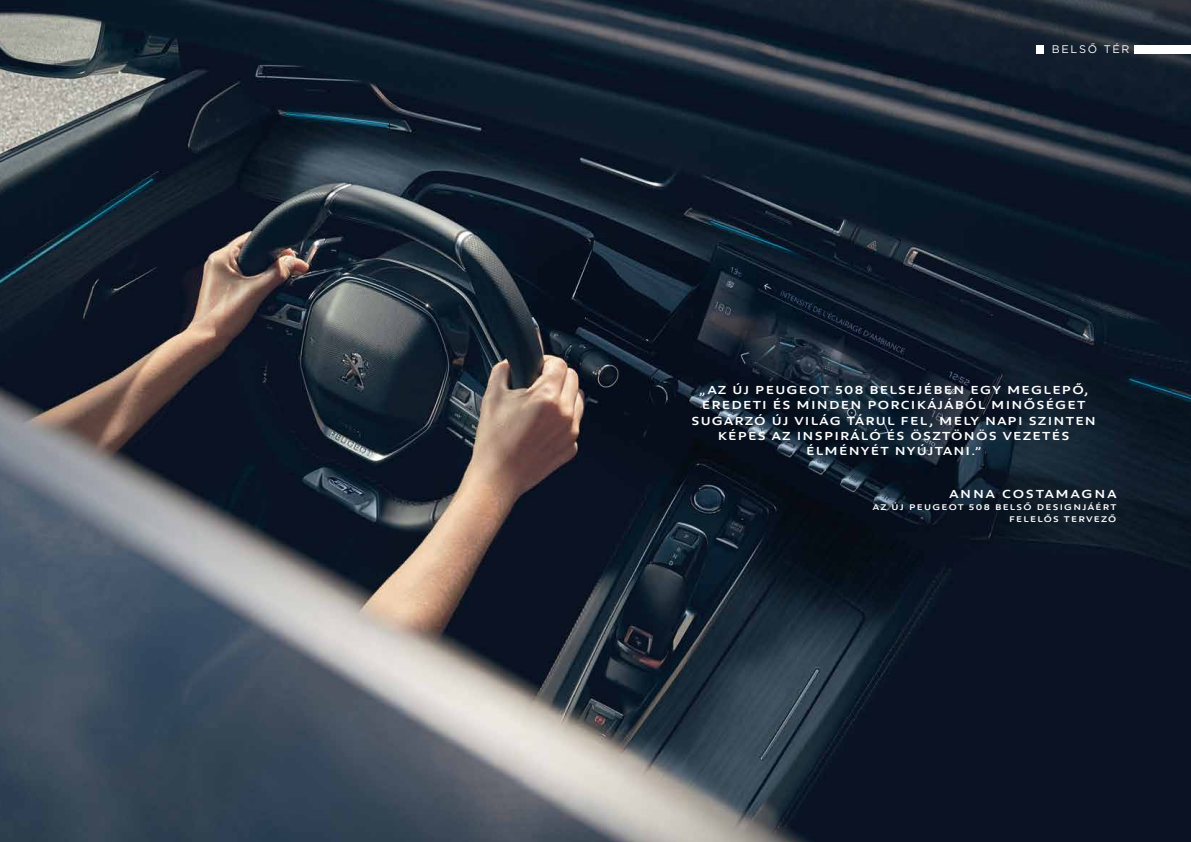
<style>
.page{position:relative;width:1191px;height:842px;background:#fff}
.page>*{position:absolute;margin:0;border:0;box-sizing:border-box;transform-origin:0 0}
.t1{font:500 12px/15.3px "Peugeot Expanded";letter-spacing:.1em;color:#fff;text-align:center}
.t2{font:500 12px "Peugeot Expanded";letter-spacing:.15em;color:#fff}
.t3{font:11px "Gotham";letter-spacing:.15em;color:#fff}
.t4{font:500 8.5px/12px "Peugeot Expanded";letter-spacing:.15em;color:#fff;text-align:right}
</style>
<div class="page">
<img style="left:0;top:0;width:1191px;height:842px">
<div style="left:1134px;top:45px;width:57px;height:9px;background:#fff"></div>
<div style="left:1036px;top:45px;width:7px;height:9px;background:#fff"></div>
<p class="t3" style="left:1052px;top:43px;width:79px">BELSŐ TÉR</p>
<p class="t1" style="left:691px;top:382px;width:406px">„AZ ÚJ PEUGEOT 508 BELSEJÉBEN EGY MEGLEPŐ, EREDETI ÉS MINDEN PORCIKÁJÁBÓL MINŐSÉGET SUGÁRZÓ ÚJ VILÁG TÁRUL FEL, MELY NAPI SZINTEN KÉPES AZ INSPIRÁLÓ ÉS ÖSZTÖNÖS VEZETÉS ÉLMÉNYÉT NYÚJTANI.”</p>
<p class="t2" style="left:949px;top:485px;width:168px">ANNA COSTAMAGNA</p>
<p class="t4" style="left:872px;top:500px;width:245px">AZ ÚJ PEUGEOT 508 BELSŐ DESIGNJÁÉRT<br>FELELŐS TERVEZŐ</p>
</div>
